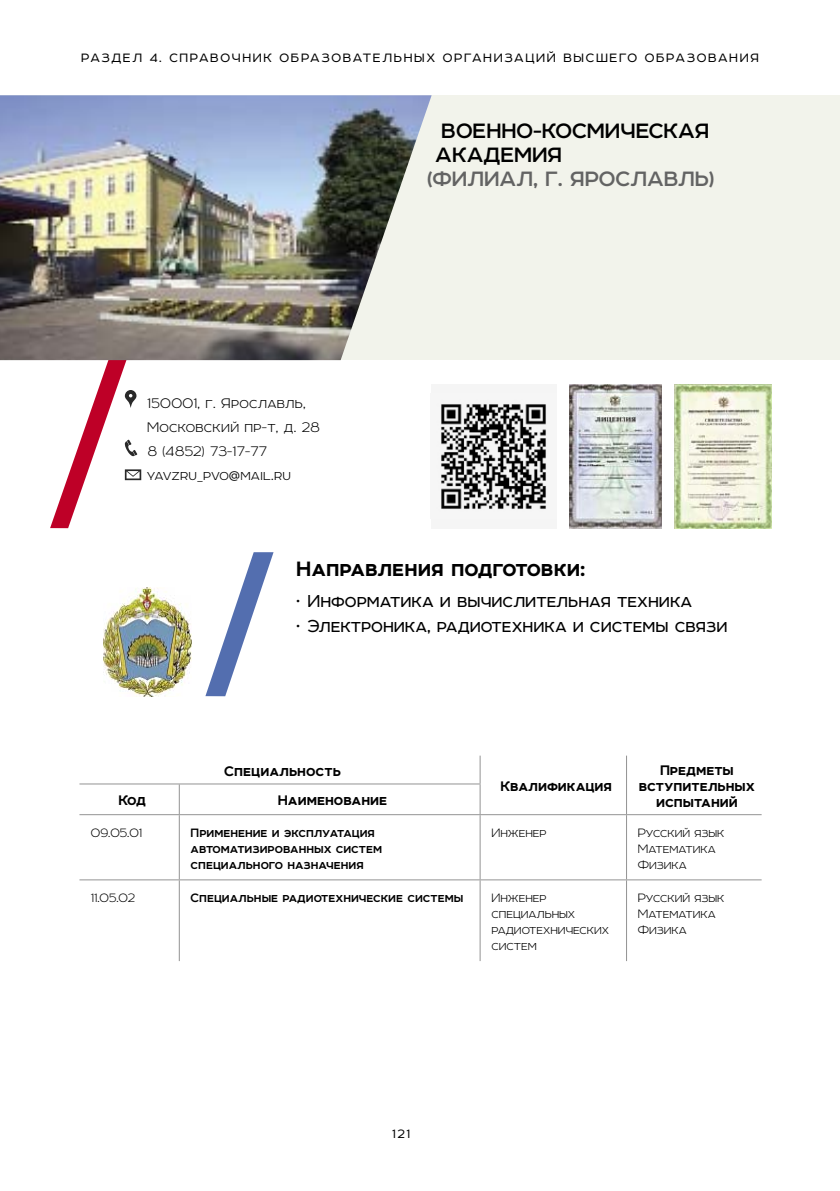
<style>
.page{position:relative;width:840px;height:1191px;background:#fff}
.page>*{position:absolute;margin:0;border:0;box-sizing:border-box;transform-origin:0 0}
.t1{font:700 24px/24px "Room";color:#000}
.t2{font:900 24px "Room";color:#000}
.t3{font:700 24px "Room";color:#636363}
.t4{font:20px "Room";color:#000}
.t5{font:100 16px/24px "Room";letter-spacing:.02em;color:#000}
.t6{font:900 16px/16px "Room";color:#000;text-align:center}
.t7{font:100 14px/16px "Room";color:#000}
.t8{font:700 14px/16px "Room";color:#000}
.t9{font:14px "Room";letter-spacing:.12em;color:#000}
</style>
<div class="page">
<div style="left:0;top:95px;width:839px;height:265px;background:#f2f3eb"></div>
<svg style="left:205px;top:552px;width:68px;height:144px"></svg>
<img style="left:674px;top:384px;width:97px;height:144px">
<img style="left:569px;top:384px;width:92px;height:144px">
<div style="left:430px;top:384px;width:126px;height:144px;background:#f5f5f5"></div>
<img style="left:441px;top:404px;width:105px;height:105px">
<svg style="left:50px;top:360px;width:93px;height:168px"></svg>
<img style="left:0;top:95px;width:431px;height:265px">
<img style="left:103px;top:587px;width:89px;height:109px">
<svg style="left:479px;top:755px;width:1px;height:28px"></svg>
<hr style="left:625px;top:784px;width:1px;height:30px;background:#939393">
<hr style="left:79px;top:783px;width:401px;height:1px;background:#939393">
<hr style="left:179px;top:784px;width:1px;height:30px;background:#939393">
<hr style="left:479px;top:784px;width:1px;height:30px;background:#939393">
<hr style="left:179px;top:815px;width:1px;height:64px;background:#939393">
<hr style="left:479px;top:815px;width:1px;height:64px;background:#939393">
<hr style="left:625px;top:815px;width:1px;height:64px;background:#939393">
<hr style="left:179px;top:880px;width:1px;height:81px;background:#939393">
<hr style="left:479px;top:880px;width:1px;height:81px;background:#939393">
<hr style="left:625px;top:880px;width:1px;height:81px;background:#939393">
<hr style="left:79px;top:814px;width:682px;height:1px;background:#939393">
<hr style="left:79px;top:879px;width:682px;height:1px;background:#939393">
<p class="t9" style="left:81px;top:49px;width:678px">РАЗДЕЛ 4. СПРАВОЧНИК ОБРАЗОВАТЕЛЬНЫХ ОРГАНИЗАЦИЙ ВЫСШЕГО ОБРАЗОВАНИЯ</p>
<p class="t5" style="left:147px;top:390px;width:174px">150001, г. Ярославль,<br>Московский пр-т, д. 28<br>8 (4852) 73-17-77 yavzru_pvo@mаil.ru</p>
<h1 class="t1" style="left:435px;top:118px;width:275px">ВОЕННО-КОСМИЧЕСКАЯ<br>АКАДЕМИЯ</h1>
<h1 class="t3" style="left:427px;top:164px;width:288px">(ФИЛИАЛ, Г. ЯРОСЛАВЛЬ)</h1>
<h1 class="t2" style="left:296px;top:554px;width:289px">Направления подготовки:</h1>
<h2 class="t4" style="left:296px;top:588px;width:397px">• Информатика и вычислительная техника</h2>
<h2 class="t4" style="left:296px;top:613px;width:432px">• Электроника, радиотехника и системы связи</h2>
<p class="t6" style="left:224px;top:762px;width:118px">Специальность</p>
<p class="t6" style="left:500px;top:777px;width:113px">Квалификация</p>
<p class="t6" style="left:638px;top:761px;width:118px">Предметы вступительных</p>
<p class="t6" style="left:118px;top:792px;width:29px">Код</p>
<p class="t6" style="left:277px;top:792px;width:111px">Наименование</p>
<p class="t6" style="left:655px;top:793px;width:83px">испытаний</p>
<p class="t7" style="left:91px;top:823px;width:53px">09.05.01</p>
<p class="t8" style="left:190px;top:823px;width:193px">Применение и эксплуатация автоматизированных систем специального назначения</p>
<p class="t7" style="left:491px;top:823px;width:57px">Инженер</p>
<p class="t7" style="left:637px;top:823px;width:88px">Русский язык<br>Математика<br>Физика</p>
<p class="t7" style="left:91px;top:889px;width:46px">11.05.02</p>
<p class="t8" style="left:190px;top:889px;width:274px">Специальные радиотехнические системы</p>
<p class="t7" style="left:491px;top:889px;width:119px">Инженер специальных радиотехнических систем</p>
<p class="t7" style="left:637px;top:889px;width:88px">Русский язык<br>Математика<br>Физика</p>
<p class="t9" style="left:392px;top:1124px;width:20px">121</p>
</div>
